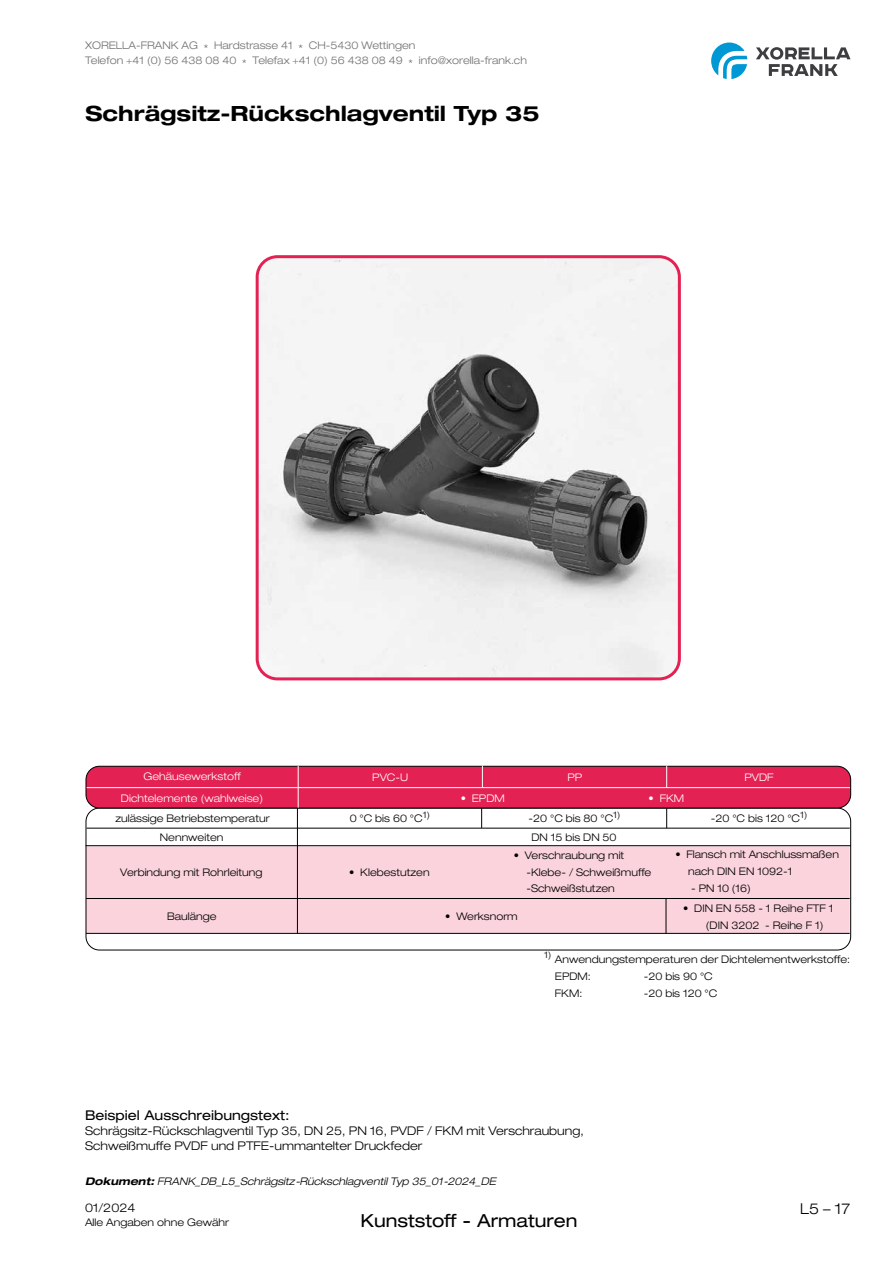
<style>
.page{position:relative;width:893px;height:1263px;background:#fff}
.page>*{position:absolute;margin:0;border:0;box-sizing:border-box;transform-origin:0 0}
.t1{font:700 expanded 21px "Helvetica Neue LT Pro";color:#000}
.t2{font:expanded 18px "Helvetica Neue LT Pro";color:#000}
.t3{font:300 expanded 15px "Helvetica Neue LT Pro";color:#000}
.t4{font:expanded 13.5px "Helvetica Neue LT Pro";color:#000}
.t5{font:300 expanded 12px/15px "Helvetica Neue LT Pro";color:#000}
.t6{font:300 expanded 10.5px/17px "Helvetica Neue LT Pro";color:#000}
.t7{font:300 expanded 10.5px/15px "Helvetica Neue LT Pro";color:#707172}
.t8{font:italic 300 expanded 10.5px "Helvetica Neue LT Pro";color:#000}
.t9{font:300 expanded 10.5px "Helvetica Neue LT Pro";color:#fff}
.s1{font-weight:700}
</style>
<div class="page">
<svg style="left:711px;top:43px;width:36px;height:36px"></svg>
<svg style="left:756px;top:47px;width:94px;height:29px"></svg>
<img style="left:257px;top:259px;width:422px;height:420px">
<div style="left:256px;top:255px;width:425px;height:425px;border:3px solid #e42153;border-radius:20px"></div>
<div style="left:86px;top:846px;width:764px;height:87px;background:#fad3dd;border:2px solid #fad3dd"></div>
<svg style="left:481px;top:810px;width:1px;height:18px"></svg>
<hr style="left:87px;top:828px;width:763px;height:1px;background:#000">
<hr style="left:86px;top:845px;width:765px;height:1px;background:#000">
<hr style="left:297px;top:808px;width:1px;height:125px;background:#000">
<svg style="left:666px;top:810px;width:1px;height:18px"></svg>
<div style="left:86px;top:808px;width:765px;height:142px;border:1px solid #000;border-radius:14px"></div>
<hr style="left:86px;top:898px;width:764px;height:1px;background:#000">
<div style="left:86px;top:766px;width:765px;height:42px;background:#e42153;border-radius:14px"></div>
<div style="left:86px;top:766px;width:765px;height:42px;border:1px solid #000;border-radius:14px"></div>
<hr style="left:87px;top:787px;width:763px;height:1px;background:#fff">
<hr style="left:298px;top:766px;width:1px;height:41px;background:#fff">
<svg style="left:666px;top:765px;width:1px;height:22px"></svg>
<svg style="left:482px;top:765px;width:1px;height:22px"></svg>
<hr style="left:86px;top:933px;width:764px;height:1px;background:#000">
<hr style="left:666px;top:898px;width:1px;height:35px;background:#000">
<p class="t7" style="left:85px;top:38px;width:443px">XORELLA-FRANK AG * Hardstrasse 41 * CH-5430 Wettingen<br>Telefon +41 (0) 56 438 08 40 * Telefax +41 (0) 56 438 08 49 * info@xorella-frank.ch</p>
<h1 class="t1" style="left:86px;top:100px;width:455px">Schrägsitz-Rückschlagventil Typ 35</h1>
<p class="t9" style="left:143px;top:770px;width:99px">Gehäusewerkstoff</p>
<p class="t9" style="left:372px;top:770px;width:37px">PVC-U</p>
<p class="t9" style="left:567px;top:770px;width:16px">PP</p>
<p class="t9" style="left:744px;top:770px;width:31px">PVDF</p>
<p class="t9" style="left:461px;top:791px;width:46px">• EPDM</p>
<p class="t9" style="left:649px;top:792px;width:37px">• FKM</p>
<p class="t9" style="left:121px;top:792px;width:144px">Dichtelemente (wahlweise)</p>
<p class="t6" style="left:115px;top:809px;width:156px">zulässige Betriebstemperatur</p>
<p class="t6" style="left:350px;top:809px;width:82px">0 °C bis 60 °C<sup>1)</sup></p>
<p class="t6" style="left:529px;top:809px;width:93px">-20 °C bis 80 °C<sup>1)</sup></p>
<p class="t6" style="left:711px;top:810px;width:98px">-20 °C bis 120 °C<sup>1)</sup></p>
<p class="t6" style="left:160px;top:828px;width:65px">Nennweiten</p>
<p class="t6" style="left:531px;top:828px;width:87px">DN 15 bis DN 50</p>
<p class="t6" style="left:120px;top:863px;width:144px">Verbindung mit Rohrleitung</p>
<p class="t6" style="left:526px;top:846px;width:127px;text-indent:-13px">• Verschraubung mit -Klebe- / Schweißmuffe -Schweißstutzen</p>
<p class="t6" style="left:688px;top:846px;width:152px;text-indent:-13px">• Flansch mit Anschlussmaßen nach DIN EN 1092-1</p>
<p class="t6" style="left:349px;top:863px;width:82px">• Klebestutzen</p>
<p class="t6" style="left:691px;top:879px;width:61px">- PN 10 (16)</p>
<p class="t6" style="left:167px;top:907px;width:51px">Baulänge</p>
<p class="t6" style="left:445px;top:907px;width:74px">• Werksnorm</p>
<p class="t6" style="left:706px;top:899px;width:129px;text-indent:-23px">• DIN EN 558 - 1 Reihe FTF 1 (DIN 3202 - Reihe F 1)</p>
<p class="t6" style="left:555px;top:950px;width:297px;text-indent:-11px"><sup>1)</sup> Anwendungstemperaturen der Dichtelementwerkstoffe:<br>EPDM:</p>
<p class="t6" style="left:644px;top:967px;width:71px">-20 bis 90 °C</p>
<p class="t6" style="left:555px;top:984px;width:29px">FKM:</p>
<p class="t6" style="left:644px;top:984px;width:75px">-20 bis 120 °C</p>
<p class="t4" style="left:85px;top:1106px;width:206px">Beispiel Ausschreibungstext:</p>
<p class="t5" style="left:85px;top:1123px;width:500px">Schrägsitz-Rückschlagventil Typ 35, DN 25, PN 16, PVDF / FKM mit Verschraubung,<br>Schweißmuffe PVDF und PTFE-ummantelter Druckfeder</p>
<p class="t8" style="left:85px;top:1175px;width:412px"><span class="s1">Dokument:</span> FRANK_DB_L5_Schrägsitz-Rückschlagventil Typ 35_01-2024_DE</p>
<p class="t5" style="left:85px;top:1200px;width:52px">01/2024</p>
<p class="t6" style="left:85px;top:1213px;width:146px">Alle Angaben ohne Gewähr</p>
<h2 class="t2" style="left:360px;top:1209px;width:219px">Kunststoff - Armaturen</h2>
<h3 class="t3" style="left:800px;top:1199px;width:52px">L5 – 17</h3>
</div>
